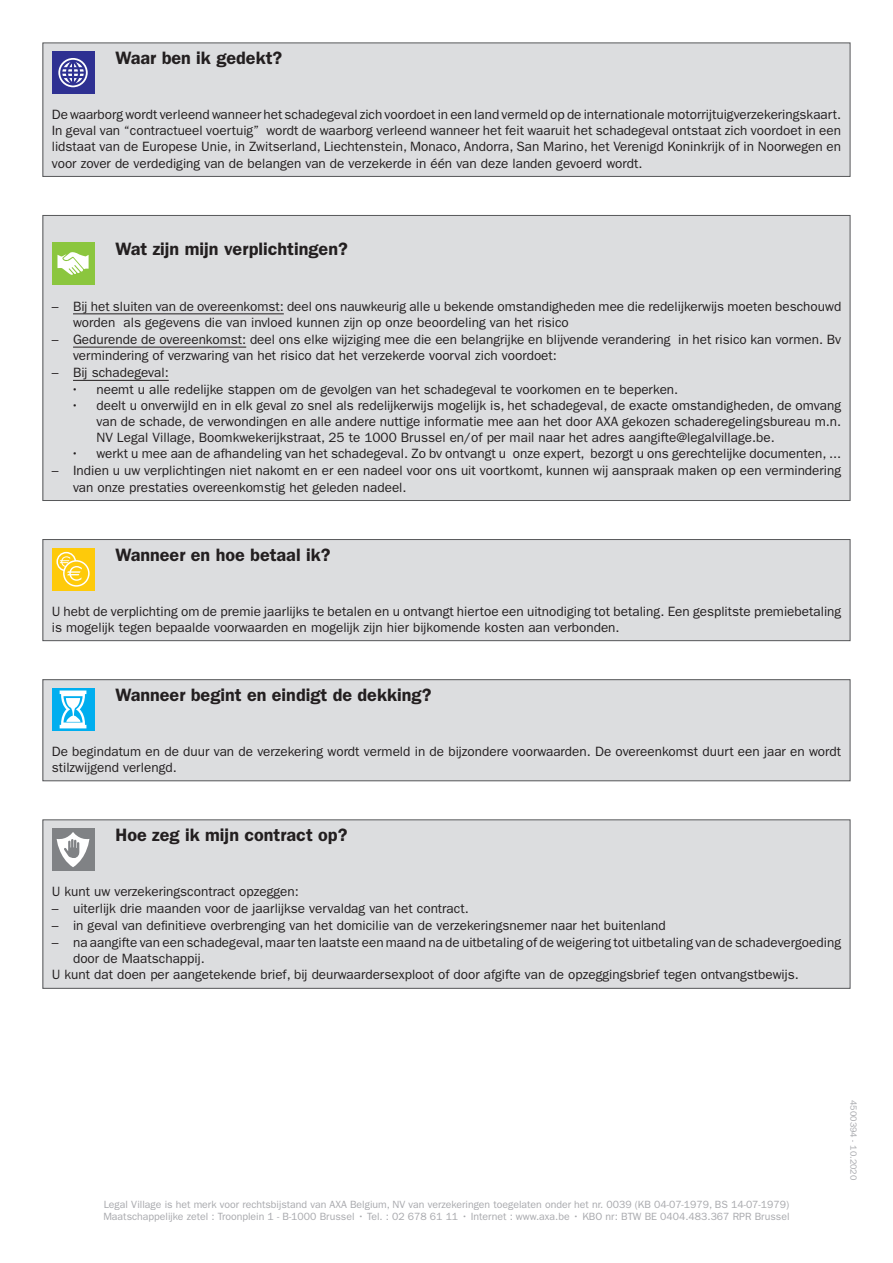
<style>
.page{position:relative;width:893px;height:1263px;background:#fff}
.page>*{position:absolute;margin:0;border:0;box-sizing:border-box;transform-origin:0 0}
.t1{font:600 18px "ITC Franklin Gothic Std";color:#231f20}
.t2{font:13.5px/16.2px "ITC Franklin Gothic Std";color:#231f20}
.t3{font:10.5px/12.8px "ITC Franklin Gothic Std";color:#a8a9ad}
.t4{font:9px "ITC Franklin Gothic Std";color:#a8a9ad}
</style>
<div class="page">
<div style="left:43px;top:43px;width:807px;height:133px;background:#dcdddf"></div>
<div style="left:43px;top:43px;width:807px;height:134px;border:1px solid #57585a"></div>
<div style="left:52px;top:51px;width:42px;height:43px;background:#2e3092"></div>
<svg style="left:58px;top:58px;width:30px;height:29px"></svg>
<svg style="left:59px;top:59px;width:28px;height:28px"></svg>
<hr style="left:62px;top:67px;width:22px;height:2px;background:#2e3092">
<hr style="left:62px;top:76px;width:22px;height:2px;background:#2e3092">
<div style="left:43px;top:215px;width:807px;height:285px;background:#dcdddf"></div>
<hr style="left:73px;top:313px;width:211px;height:1px;background:#231f20">
<hr style="left:73px;top:347px;width:173px;height:1px;background:#231f20">
<hr style="left:73px;top:380px;width:96px;height:1px;background:#231f20">
<div style="left:52px;top:242px;width:42px;height:43px;background:#8bc63e"></div>
<svg style="left:57px;top:252px;width:32px;height:23px"></svg>
<div style="left:43px;top:539px;width:807px;height:102px;background:#dcdddf"></div>
<div style="left:43px;top:539px;width:807px;height:102px;border:1px solid #57585a"></div>
<div style="left:52px;top:548px;width:42px;height:42px;background:#feca0a"></div>
<div style="left:56px;top:552px;width:20px;height:19px;border:2px solid #fff;border-radius:50%"></div>
<svg style="left:64px;top:561px;width:25px;height:25px"></svg>
<div style="left:63px;top:560px;width:27px;height:27px;border:2px solid #fff;border-radius:50%"></div>
<svg style="left:60px;top:556px;width:22px;height:25px"></svg>
<div style="left:43px;top:680px;width:807px;height:101px;background:#dcdddf"></div>
<div style="left:43px;top:679px;width:807px;height:102px;border:1px solid #57585a"></div>
<div style="left:52px;top:688px;width:42px;height:43px;background:#00aeef"></div>
<svg style="left:60px;top:690px;width:26px;height:38px"></svg>
<div style="left:43px;top:820px;width:807px;height:168px;background:#dcdddf"></div>
<div style="left:43px;top:819px;width:807px;height:170px;border:1px solid #57585a"></div>
<div style="left:52px;top:828px;width:42px;height:43px;background:#808285"></div>
<svg style="left:57px;top:832px;width:32px;height:35px"></svg>
<h1 class="t1" style="left:116px;top:47px;width:168px">Waar ben ik gedekt?</h1>
<p class="t2" style="left:52px;top:106px;width:791px;text-align:justify">De waarborg wordt verleend wanneer het schadegeval zich voordoet in een land vermeld op de internationale motorrijtuigverzekeringskaart.<br>In geval van “contractueel voertuig” wordt de waarborg verleend wanneer het feit waaruit het schadegeval ontstaat zich voordoet in een lidstaat van de Europese Unie, in Zwitserland, Liechtenstein, Monaco, Andorra, San Marino, het Verenigd Koninkrijk of in Noorwegen en voor zover de verdediging van de belangen van de verzekerde in één van deze landen gevoerd wordt.</p>
<h1 class="t1" style="left:116px;top:238px;width:234px">Wat zijn mijn verplichtingen?</h1>
<p class="t2" style="left:73px;top:298px;width:770px;text-indent:-21px">– Bij het sluiten van de overeenkomst: deel ons nauwkeurig alle u bekende omstandigheden mee die redelijkerwijs moeten beschouwd worden als gegevens die van invloed kunnen zijn op onze beoordeling van het risico</p>
<p class="t2" style="left:73px;top:331px;width:770px;text-indent:-21px">– Gedurende de overeenkomst: deel ons elke wijziging mee die een belangrijke en blijvende verandering in het risico kan vormen. Bv vermindering of verzwaring van het risico dat het verzekerde voorval zich voordoet:</p>
<p class="t2" style="left:52px;top:365px;width:118px">– Bij schadegeval:</p>
<p class="t2" style="left:71px;top:381px;width:609px">• neemt u alle redelijke stappen om de gevolgen van het schadegeval te voorkomen en te beperken.</p>
<p class="t2" style="left:96px;top:397px;width:746px;text-align:justify;text-indent:-26px">• deelt u onverwijld en in elk geval zo snel als redelijkerwijs mogelijk is, het schadegeval, de exacte omstandigheden, de omvang van de schade, de verwondingen en alle andere nuttige informatie mee aan het door AXA gekozen schaderegelingsbureau m.n.<br>NV Legal Village, Boomkwekerijkstraat, 25 te 1000 Brussel en/of per mail naar het adres aangifte@legalvillage.be.</p>
<p class="t2" style="left:71px;top:446px;width:772px">• werkt u mee aan de afhandeling van het schadegeval. Zo bv ontvangt u onze expert, bezorgt u ons gerechtelijke documenten, ...</p>
<p class="t2" style="left:73px;top:463px;width:770px;text-indent:-21px">– Indien u uw verplichtingen niet nakomt en er een nadeel voor ons uit voortkomt, kunnen wij aanspraak maken op een vermindering van onze prestaties overeenkomstig het geleden nadeel.</p>
<h1 class="t1" style="left:116px;top:544px;width:217px">Wanneer en hoe betaal ik?</h1>
<p class="t2" style="left:52px;top:603px;width:791px">U hebt de verplichting om de premie jaarlijks te betalen en u ontvangt hiertoe een uitnodiging tot betaling. Een gesplitste premiebetaling is mogelijk tegen bepaalde voorwaarden en mogelijk zijn hier bijkomende kosten aan verbonden.</p>
<h1 class="t1" style="left:116px;top:684px;width:317px">Wanneer begint en eindigt de dekking?</h1>
<p class="t2" style="left:52px;top:743px;width:791px">De begindatum en de duur van de verzekering wordt vermeld in de bijzondere voorwaarden. De overeenkomst duurt een jaar en wordt stilzwijgend verlengd.</p>
<h1 class="t1" style="left:116px;top:824px;width:233px">Hoe zeg ik mijn contract op?</h1>
<p class="t2" style="left:52px;top:883px;width:249px">U kunt uw verzekeringscontract opzeggen:</p>
<p class="t2" style="left:52px;top:900px;width:418px">– uiterlijk drie maanden voor de jaarlijkse vervaldag van het contract.</p>
<p class="t2" style="left:52px;top:917px;width:615px">– in geval van definitieve overbrenging van het domicilie van de verzekeringsnemer naar het buitenland</p>
<p class="t2" style="left:52px;top:934px;width:791px">– na aangifte van een schadegeval, maar ten laatste een maand na de uitbetaling of de weigering tot uitbetaling van de schadevergoeding</p>
<p class="t2" style="left:73px;top:951px;width:133px">door de Maatschappij.</p>
<p class="t2" style="left:52px;top:967px;width:749px">U kunt dat doen per aangetekende brief, bij deurwaardersexploot of door afgifte van de opzeggingsbrief tegen ontvangstbewijs.</p>
<p class="t3" style="left:103px;top:1198px;width:688px">Legal Village is het merk voor rechtsbijstand van AXA Belgium, NV van verzekeringen toegelaten onder het nr. 0039 (KB 04-07-1979, BS 14-07-1979)<br>Maatschappelijke zetel : Troonplein 1 - B-1000 Brussel • Tel. : 02 678 61 11 • Internet : www.axa.be • KBO nr: BTW BE 0404.483.367 RPR Brussel</p>
<p class="t4" style="left:859px;top:1100px;width:82px;rotate:90deg">4500394 - 10.2020</p>
</div>
